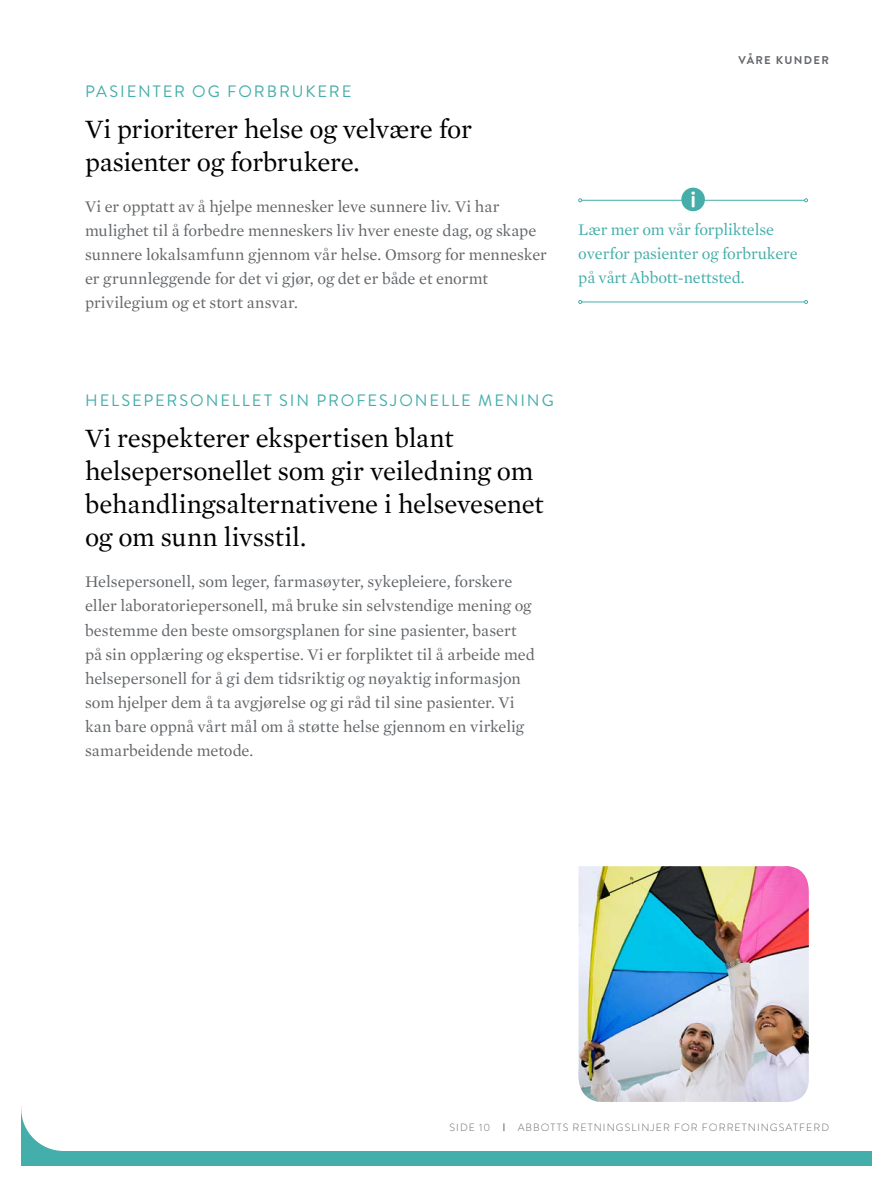
<style>
.page{position:relative;width:893px;height:1187px;background:#fff}
.page>*{position:absolute;margin:0;border:0;box-sizing:border-box;transform-origin:0 0}
.t1{font:27px/33px "Mercury Text G1";letter-spacing:-.01em;color:#000}
.t2{font:16.5px/24px "Mercury Text G1";letter-spacing:-.005em;color:#63666a}
.t3{font:16.5px/24px "Mercury Text G1";letter-spacing:-.01em;color:#45aeaa}
.t4{font:16.5px "Brandon Grotesque";letter-spacing:.115em;color:#45aeaa}
.t5{font:700 11.25px "Brandon Grotesque";letter-spacing:.12em;color:#63666a}
.t6{font:300 10.5px "Brandon Grotesque";letter-spacing:.1em;color:#63666a}
</style>
<div class="page">
<div style="left:21px;top:1106px;width:851px;height:59px;background:#44aeaa"></div>
<img style="left:578px;top:866px;width:231px;height:235px">
<div style="left:21px;top:1106px;width:851px;height:44px;background:#fff"></div>
<hr style="left:582px;top:200px;width:222px;height:1px;background:#45aeaa">
<svg style="left:578px;top:198px;width:4px;height:4px"></svg>
<svg style="left:804px;top:198px;width:4px;height:4px"></svg>
<div style="left:681px;top:188px;width:24px;height:23px;background:#45aeaa;border-radius:50%"></div>
<svg style="left:691px;top:191px;width:4px;height:16px"></svg>
<hr style="left:582px;top:301px;width:222px;height:1px;background:#45aeaa">
<svg style="left:578px;top:300px;width:4px;height:4px"></svg>
<svg style="left:804px;top:300px;width:4px;height:4px"></svg>
<p class="t4" style="left:85px;top:80px;width:268px">PASIENTER OG FORBRUKERE</p>
<h1 class="t1" style="left:85px;top:111px;width:388px">Vi prioriterer helse og velvære for pasienter og forbrukere.</h1>
<p class="t2" style="left:85px;top:194px;width:463px">Vi er opptatt av å hjelpe mennesker leve sunnere liv. Vi har mulighet til å forbedre menneskers liv hver eneste dag, og skape sunnere lokalsamfunn gjennom vår helse. Omsorg for mennesker er grunnleggende for det vi gjør, og det er både et enormt privilegium og et stort ansvar.</p>
<p class="t5" style="left:738px;top:52px;width:92px">VÅRE KUNDER</p>
<p class="t3" style="left:578px;top:216px;width:221px">Lær mer om vår forpliktelse overfor pasienter og forbrukere på vårt Abbott-nettsted.</p>
<p class="t4" style="left:85px;top:389px;width:470px">H ELSEPERSONELLET SIN PROFESJONELLE MENING</p>
<h1 class="t1" style="left:85px;top:420px;width:460px">Vi respekterer ekspertisen blant helsepersonellet som gir veiledning om behandlingsalternativene i helsevesenet og om sunn livsstil.</h1>
<p class="t2" style="left:85px;top:569px;width:451px">Helsepersonell, som leger, farmasøyter, sykepleiere, forskere eller laboratoriepersonell, må bruke sin selvstendige mening og bestemme den beste omsorgsplanen for sine pasienter, basert på sin opplæring og ekspertise. Vi er forpliktet til å arbeide med helsepersonell for å gi dem tidsriktig og nøyaktig informasjon som hjelper dem å ta avgjørelse og gi råd til sine pasienter. Vi kan bare oppnå vårt mål om å støtte helse gjennom en virkelig samarbeidende metode.</p>
<p class="t6" style="left:450px;top:1120px;width:42px">SIDE 10</p>
<p class="t6" style="left:518px;top:1120px;width:313px">ABBOTTS RETNINGSLINJER FOR FORRETNINGSATFERD</p>
</div>
